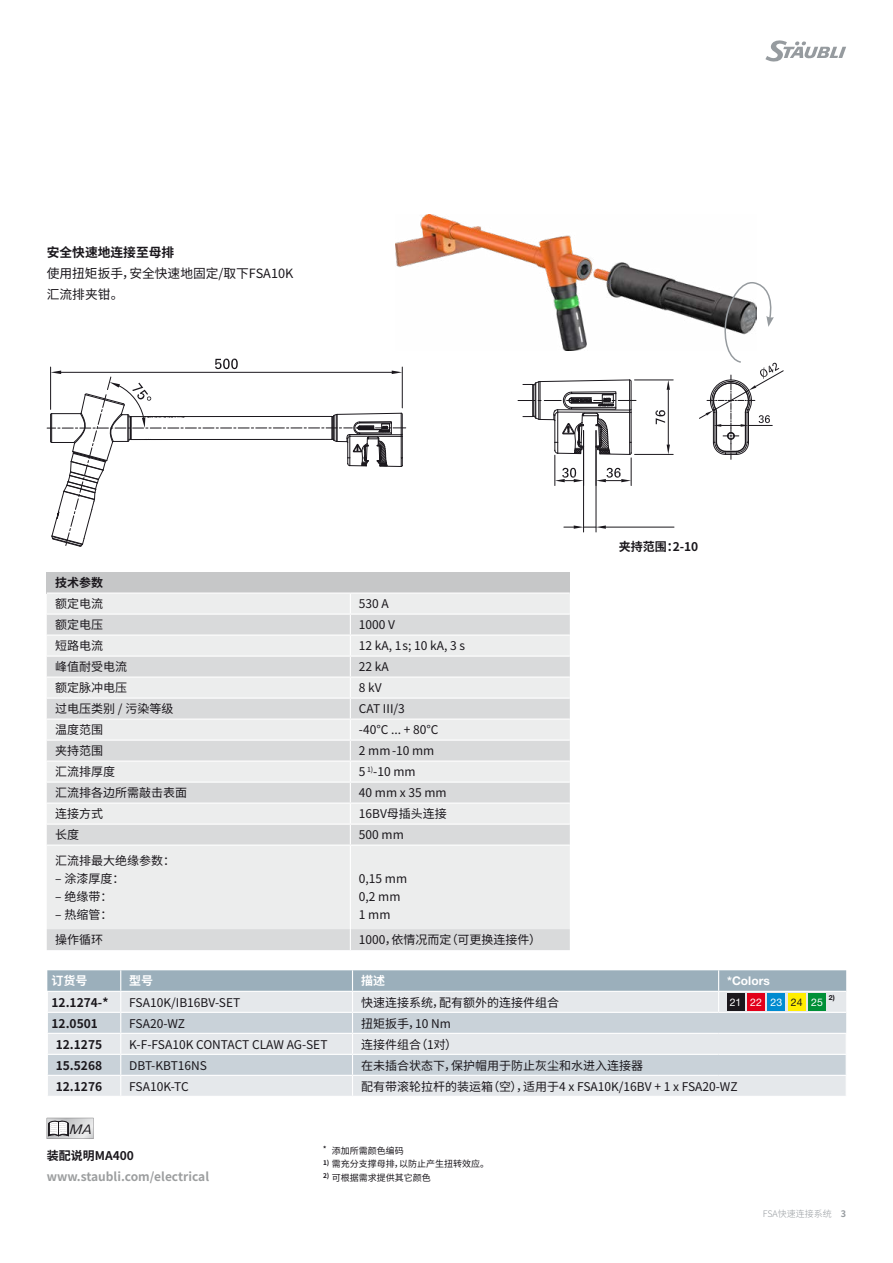
<style>
.page{position:relative;width:893px;height:1263px;background:#fff}
.page>*{position:absolute;margin:0;border:0;box-sizing:border-box;transform-origin:0 0}
.t1{font:italic 13.2px "Linotype Univers 431";color:#1a171c}
.t2{font:12.75px/21px "Noto Sans CJ Ksc";color:#1a171c}
.t3{font:700 12.75px "Noto Sans CJ Ksc";color:#1a171c}
.t4{font:12px/18px "Noto Sans CJ Ksc";color:#1a171c}
.t5{font:700 12px "Noto Sans CJ Ksc";color:#1a171c}
.t6{font:700 12px "Noto Sans CJ Ksc";color:#9c9e9f}
.t7{font:700 12px "Noto Sans CJ Ksc";color:#fff}
.t8{font:700 12px "Helvetica Neue LTW1 G";color:#fff}
.t9{font:10.5px "Helvetica Neue LTW1 G";color:#fff}
.t10{font:9px "Noto Sans CJ Ksc";color:#1a171c}
.t11{font:300 9px "Noto Sans CJ Ksc";color:#969b9f}
.t12{font:700 6.9px "Helvetica Neue LTW1 G";color:#1a171c}
.s1{color:#1a171c}
.s2{font-weight:700}
</style>
<div class="page">
<svg style="left:765px;top:40px;width:81px;height:22px"></svg>
<img style="left:395px;top:215px;width:304px;height:135px">
<svg style="left:699px;top:282px;width:84px;height:177px"></svg>
<svg style="left:518px;top:380px;width:118px;height:105px"></svg>
<hr style="left:635px;top:454px;width:38px;height:1px;background:#1a171c">
<hr style="left:634px;top:380px;width:39px;height:1px;background:#1a171c">
<hr style="left:668px;top:390px;width:1px;height:55px;background:#1a171c">
<svg style="left:667px;top:445px;width:3px;height:9px"></svg>
<svg style="left:667px;top:380px;width:3px;height:10px"></svg>
<svg style="left:655px;top:410px;width:11px;height:14px"></svg>
<hr style="left:583px;top:431px;width:1px;height:101px;background:#1a171c">
<hr style="left:596px;top:431px;width:1px;height:101px;background:#1a171c">
<hr style="left:606px;top:527px;width:68px;height:1px;background:#1a171c">
<svg style="left:564px;top:525px;width:42px;height:4px"></svg>
<svg style="left:47px;top:359px;width:359px;height:188px"></svg>
<div style="left:47px;top:572px;width:523px;height:21px;background:#c6c7c8"></div>
<div style="left:47px;top:594px;width:523px;height:19px;background:#eceded"></div>
<svg style="left:47px;top:615px;width:523px;height:335px;background:#e3e4e5"></svg>
<hr style="left:47px;top:634px;width:303px;height:2px;background:#fff">
<hr style="left:350px;top:634px;width:220px;height:2px;background:#fff">
<hr style="left:47px;top:655px;width:303px;height:2px;background:#fff">
<hr style="left:350px;top:655px;width:220px;height:2px;background:#fff">
<hr style="left:47px;top:676px;width:303px;height:2px;background:#fff">
<hr style="left:350px;top:676px;width:220px;height:2px;background:#fff">
<hr style="left:47px;top:697px;width:303px;height:2px;background:#fff">
<hr style="left:350px;top:697px;width:220px;height:2px;background:#fff">
<hr style="left:47px;top:718px;width:303px;height:2px;background:#fff">
<hr style="left:350px;top:718px;width:220px;height:2px;background:#fff">
<hr style="left:47px;top:739px;width:303px;height:2px;background:#fff">
<hr style="left:350px;top:739px;width:220px;height:2px;background:#fff">
<hr style="left:47px;top:760px;width:303px;height:2px;background:#fff">
<hr style="left:350px;top:760px;width:220px;height:2px;background:#fff">
<hr style="left:47px;top:781px;width:303px;height:2px;background:#fff">
<hr style="left:350px;top:781px;width:220px;height:2px;background:#fff">
<hr style="left:47px;top:802px;width:303px;height:2px;background:#fff">
<hr style="left:350px;top:802px;width:220px;height:2px;background:#fff">
<hr style="left:47px;top:823px;width:303px;height:2px;background:#fff">
<hr style="left:350px;top:823px;width:220px;height:2px;background:#fff">
<svg style="left:350px;top:594px;width:1px;height:250px"></svg>
<hr style="left:47px;top:844px;width:303px;height:2px;background:#fff">
<hr style="left:350px;top:844px;width:220px;height:2px;background:#fff">
<hr style="left:350px;top:846px;width:1px;height:83px;background:#fff">
<svg style="left:350px;top:929px;width:1px;height:21px"></svg>
<hr style="left:47px;top:592px;width:303px;height:2px;background:#fff">
<hr style="left:350px;top:592px;width:220px;height:2px;background:#fff">
<svg style="left:47px;top:970px;width:800px;height:126px;background:#d0d8dd"></svg>
<hr style="left:719px;top:991px;width:127px;height:1px;background:#fff">
<div style="left:727px;top:993px;width:17px;height:17px;background:#1a171c"></div>
<div style="left:747px;top:993px;width:17px;height:17px;background:#e2001a"></div>
<div style="left:768px;top:993px;width:17px;height:17px;background:#008bd0"></div>
<div style="left:788px;top:993px;width:17px;height:17px;background:#ffed00"></div>
<div style="left:808px;top:993px;width:17px;height:17px;background:#009037"></div>
<svg style="left:47px;top:1118px;width:47px;height:21px"></svg>
<p class="t3" style="left:47px;top:245px;width:129px">安全快速地连接至母排</p>
<p class="t2" style="left:47px;top:263px;width:248px">使用扭矩扳手，安全快速地固定/取下FSA10K汇流排夹钳。</p>
<p class="t5" style="left:55px;top:576px;width:50px">技术参数</p>
<p class="t4" style="left:55px;top:595px;width:50px">额定电流</p>
<p class="t4" style="left:359px;top:595px;width:31px">530 A</p>
<p class="t4" style="left:55px;top:616px;width:50px">额定电压</p>
<p class="t4" style="left:359px;top:616px;width:38px">1000 V</p>
<p class="t4" style="left:55px;top:637px;width:50px">短路电流</p>
<p class="t4" style="left:359px;top:637px;width:108px">12 kA, 1 s; 10 kA, 3 s</p>
<p class="t4" style="left:55px;top:658px;width:74px">峰值耐受电流</p>
<p class="t4" style="left:359px;top:658px;width:31px">22 kA</p>
<p class="t4" style="left:55px;top:679px;width:74px">额定脉冲电压</p>
<p class="t4" style="left:359px;top:679px;width:24px">8 kV</p>
<p class="t4" style="left:55px;top:700px;width:120px">过电压类别 / 污染等级</p>
<p class="t4" style="left:359px;top:700px;width:47px">CAT III/3</p>
<p class="t4" style="left:55px;top:721px;width:50px">温度范围</p>
<p class="t4" style="left:359px;top:721px;width:81px">-40°C ... + 80°C</p>
<p class="t4" style="left:55px;top:742px;width:50px">夹持范围</p>
<p class="t4" style="left:359px;top:742px;width:77px">2 mm -10 mm</p>
<p class="t4" style="left:55px;top:763px;width:62px">汇流排厚度</p>
<p class="t4" style="left:359px;top:763px;width:58px">5 <sup>1)</sup>-10 mm</p>
<p class="t4" style="left:55px;top:784px;width:133px">汇流排各边所需敲击表面</p>
<p class="t4" style="left:359px;top:784px;width:89px">40 mm x 35 mm</p>
<p class="t4" style="left:55px;top:805px;width:49px">连接方式</p>
<p class="t4" style="left:359px;top:805px;width:90px">16BV母插头连接</p>
<p class="t4" style="left:55px;top:826px;width:25px">长度</p>
<p class="t4" style="left:359px;top:826px;width:46px">500 mm</p>
<p class="t4" style="left:55px;top:852px;width:121px">汇流排最大绝缘参数：</p>
<p class="t4" style="left:55px;top:870px;width:71px">– 涂漆厚度：</p>
<p class="t4" style="left:55px;top:888px;width:59px">– 绝缘带：</p>
<p class="t4" style="left:55px;top:906px;width:59px">– 热缩管：</p>
<p class="t4" style="left:359px;top:870px;width:50px">0,15 mm<br>0,2 mm<br>1 mm</p>
<p class="t5" style="left:619px;top:540px;width:81px">夹持范围：2-10</p>
<p class="t4" style="left:55px;top:931px;width:49px">操作循环</p>
<p class="t4" style="left:359px;top:931px;width:184px">1000，依情况而定（可更换连接件）</p>
<p class="t7" style="left:52px;top:974px;width:37px">订货号</p>
<p class="t7" style="left:129px;top:974px;width:25px">型号</p>
<p class="t7" style="left:361px;top:974px;width:26px">描述</p>
<p class="t8" style="left:727px;top:973px;width:44px">*Colors</p>
<p class="t5" style="left:52px;top:995px;width:58px">12.1274-*</p>
<p class="t4" style="left:129px;top:993px;width:113px">FSA10K/IB16BV-SET</p>
<p class="t4" style="left:361px;top:993px;width:200px">快速连接系统，配有额外的连接件组合</p>
<p class="t9" style="left:730px;top:995px;width:95px">21 22 23 <span class="s1">24</span> 25</p>
<p class="t12" style="left:829px;top:994px;width:7px">2)</p>
<p class="t5" style="left:52px;top:1016px;width:48px">12.0501</p>
<p class="t4" style="left:129px;top:1014px;width:57px">FSA20-WZ</p>
<p class="t4" style="left:361px;top:1014px;width:91px">扭矩扳手，10 Nm</p>
<p class="t5" style="left:56px;top:1037px;width:48px">12.1275</p>
<p class="t4" style="left:129px;top:1035px;width:200px">K-F-FSA10K CONTACT CLAW AG-SET</p>
<p class="t4" style="left:361px;top:1035px;width:98px">连接件组合（1对）</p>
<p class="t5" style="left:56px;top:1058px;width:48px">15.5268</p>
<p class="t4" style="left:129px;top:1056px;width:79px">DBT-KBT16NS</p>
<p class="t4" style="left:361px;top:1056px;width:283px">在未插合状态下，保护帽用于防止灰尘和水进入连接器</p>
<p class="t5" style="left:56px;top:1079px;width:48px">12.1276</p>
<p class="t4" style="left:129px;top:1077px;width:61px">FSA10K-TC</p>
<p class="t4" style="left:361px;top:1077px;width:378px">配有带滚轮拉杆的装运箱（空），适用于4 x FSA10K/16BV + 1 x FSA20-WZ</p>
<p class="t1" style="left:70px;top:1122px;width:24px">MA</p>
<p class="t5" style="left:47px;top:1149px;width:89px">装配说明MA400</p>
<p class="t6" style="left:47px;top:1170px;width:164px">www.staubli.com/electrical</p>
<p class="t10" style="left:323px;top:1145px;width:82px"><sup>*</sup> 添加所需颜色编码</p>
<p class="t10" style="left:323px;top:1159px;width:168px"><sup>1)</sup> 需充分支撑母排，以防止产生扭转效应。</p>
<p class="t10" style="left:323px;top:1172px;width:109px"><sup>2)</sup> 可根据需求提供其它颜色</p>
<p class="t11" style="left:763px;top:1208px;width:85px">FSA快速连接系统 <span class="s2">3</span></p>
</div>
